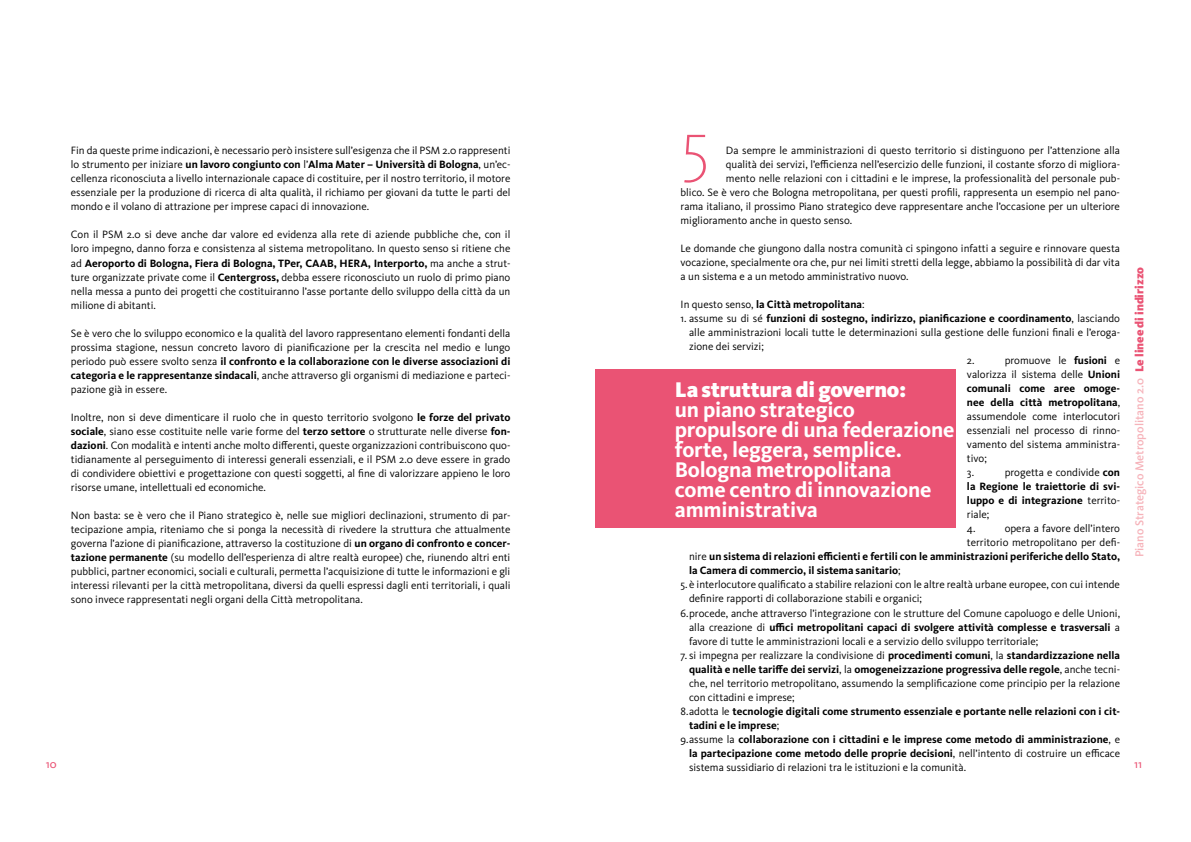
<style>
.page{position:relative;width:1191px;height:842px;background:#fff}
.page>*{position:absolute;margin:0;border:0;box-sizing:border-box;transform-origin:0 0}
.t1{font:200 72px "Kievit OT";color:#ea5374}
.t2{font:700 22px/20px "Kievit OT";letter-spacing:-.01em;color:#fff}
.t3{font:900 22px "Kievit OT";letter-spacing:-.01em;color:#fff}
.t4{font:500 12px "Kievit OT";color:#f6b3ba}
.t5{font:12px "Kievit OT";color:#ea5374}
.t6{font:11px/14px "Kievit OT";color:#000;text-align:justify}
.t7{font:700 11px/14px "Kievit OT";color:#000}
.s1{font-weight:400}
.s2{font-weight:700}
.s3{font-weight:900;color:#ea5374}
</style>
<div class="page">
<div style="left:595px;top:369px;width:360px;height:159px;background:#ea5374"></div>
<h1 class="t1" style="left:680px;top:102px;width:30px">5</h1>
<p class="t6" style="left:726px;top:144px;width:395px">Da sempre le amministrazioni di questo territorio si distinguono per l’attenzione alla</p>
<p class="t6" style="left:726px;top:158px;width:396px">qualità dei servizi, l’efficienza nell’esercizio delle funzioni, il costante sforzo di migliora-</p>
<p class="t6" style="left:726px;top:172px;width:395px">mento nelle relazioni con i cittadini e le imprese, la professionalità del personale pub-</p>
<p class="t6" style="left:680px;top:186px;width:441px">blico. Se è vero che Bologna metropolitana, per questi profili, rappresenta un esempio nel pano-</p>
<p class="t6" style="left:680px;top:200px;width:441px">rama italiano, il prossimo Piano strategico deve rappresentare anche l’occasione per un ulteriore</p>
<p class="t6" style="left:680px;top:214px;width:173px">miglioramento anche in questo senso.</p>
<p class="t6" style="left:680px;top:242px;width:441px">Le domande che giungono dalla nostra comunità ci spingono infatti a seguire e rinnovare questa vocazione, specialmente ora che, pur nei limiti stretti della legge, abbiamo la possibilità di dar vita a un sistema e a un metodo amministrativo nuovo.</p>
<p class="t7" style="left:680px;top:298px;width:185px"><span class="s1">In questo senso,</span> la Città metropolitana<span class="s1">:</span></p>
<p class="t7" style="left:680px;top:312px;width:441px"><span class="s1">1. assume su di sé</span> funzioni di sostegno, indirizzo, pianificazione e coordinamento<span class="s1">, lasciando</span></p>
<p class="t6" style="left:689px;top:326px;width:432px">alle amministrazioni locali tutte le determinazioni sulla gestione delle funzioni finali e l’eroga-</p>
<p class="t6" style="left:689px;top:340px;width:76px">zione dei servizi;</p>
<p class="t6" style="left:967px;top:354px;width:9px">2.</p>
<p class="t6" style="left:71px;top:144px;width:441px">Fin da queste prime indicazioni, è necessario però insistere sull’esigenza che il PSM 2.0 rappresenti lo strumento per iniziare <span class="s2">un lavoro congiunto con</span> l’<span class="s2">Alma Mater – Università di Bologna</span>, un’ec&shy;cellenza riconosciuta a livello internazionale capace di costituire, per il nostro territorio, il motore essenziale per la produzione di ricerca di alta qualità, il richiamo per giovani da tutte le parti del mondo e il volano di attrazione per imprese capaci di innovazione.</p>
<p class="t6" style="left:71px;top:228px;width:441px">Con il PSM 2.0 si deve anche dar valore ed evidenza alla rete di aziende pubbliche che, con il loro impegno, danno forza e consistenza al sistema metropolitano. In questo senso si ritiene che ad <span class="s2">Aeroporto di Bologna, Fiera di Bologna, TPer, CAAB, HERA, Interporto,</span> ma anche a strut&shy;ture organizzate private come il <span class="s2">Centergross,</span> debba essere riconosciuto un ruolo di primo piano nella messa a punto dei progetti che costituiranno l’asse portante dello sviluppo della città da un milione di abitanti.</p>
<p class="t6" style="left:71px;top:326px;width:441px">Se è vero che lo sviluppo economico e la qualità del lavoro rappresentano elementi fondanti della prossima stagione, nessun concreto lavoro di pianificazione per la crescita nel medio e lungo periodo può essere svolto senza <span class="s2">il confronto e la collaborazione con le diverse associazioni di categoria e le rappresentanze sindacali</span>, anche attraverso gli organismi di mediazione e parteci&shy;pazione già in essere.</p>
<p class="t6" style="left:71px;top:410px;width:441px">Inoltre, non si deve dimenticare il ruolo che in questo territorio svolgono <span class="s2">le forze del privato sociale</span>, siano esse costituite nelle varie forme del <span class="s2">terzo settore</span> o strutturate nelle diverse <span class="s2">fon&shy;dazioni</span>. Con modalità e intenti anche molto differenti, queste organizzazioni contribuiscono quo&shy;tidianamente al perseguimento di interessi generali essenziali, e il PSM 2.0 deve essere in grado di condividere obiettivi e progettazione con questi soggetti, al fine di valorizzare appieno le loro risorse umane, intellettuali ed economiche.</p>
<p class="t6" style="left:71px;top:508px;width:441px">Non basta: se è vero che il Piano strategico è, nelle sue migliori declinazioni, strumento di par&shy;tecipazione ampia, riteniamo che si ponga la necessità di rivedere la struttura che attualmente governa l’azione di pianificazione, attraverso la costituzione di <span class="s2">un organo di confronto e concer&shy;tazione permanente</span> (su modello dell’esperienza di altre realtà europee) che, riunendo altri enti pubblici, partner economici, sociali e culturali, permetta l’acquisizione di tutte le informazioni e gli interessi rilevanti per la città metropolitana, diversi da quelli espressi dagli enti territoriali, i quali sono invece rappresentati negli organi della Città metropolitana.</p>
<p class="t4" style="left:1132px;top:557px;width:292px;rotate:-90deg">Piano Strategico Metropolitano 2.0 <span class="s3">Le linee di indirizzo</span></p>
<p class="t6" style="left:967px;top:354px;width:155px;text-align:left;text-indent:38px">promuove le <span class="s2">fusioni</span> e valorizza il sistema delle <span class="s2">Unioni comunali come aree omoge&shy;nee della città metropolitana</span>, assumendole come interlocutori essenziali nel processo di rinno&shy;vamento del sistema amministra&shy;tivo;<br>3.</p>
<h2 class="t3" style="left:675px;top:376px;width:233px">La struttura di governo:</h2>
<h2 class="t2" style="left:675px;top:399px;width:281px">un piano strategico propulsore di una federazione forte, leggera, semplice.<br>Bologna metropolitana<br>come centro di innovazione amministrativa</h2>
<p class="t7" style="left:967px;top:466px;width:155px;text-indent:38px"><span class="s1">progetta e condivide</span> con la Regione le traiettorie di svi&shy;luppo e di integrazione <span class="s1">territo&shy;riale;<br>4.</span></p>
<p class="t6" style="left:1004px;top:522px;width:117px">opera a favore dell’intero</p>
<p class="t6" style="left:967px;top:536px;width:155px">territorio metropolitano per defi-</p>
<p class="t7" style="left:689px;top:550px;width:432px"><span class="s1">nire</span> un sistema di relazioni efficienti e fertili con le amministrazioni periferiche dello Stato,</p>
<p class="t7" style="left:689px;top:564px;width:213px">la Camera di commercio, il sistema sanitario<span class="s1">;</span></p>
<p class="t6" style="left:680px;top:578px;width:441px">5. è interlocutore qualificato a stabilire relazioni con le altre realtà urbane europee, con cui intende</p>
<p class="t6" style="left:689px;top:592px;width:234px">definire rapporti di collaborazione stabili e organici;</p>
<p class="t6" style="left:680px;top:606px;width:441px">6.procede, anche attraverso l’integrazione con le strutture del Comune capoluogo e delle Unioni,</p>
<p class="t7" style="left:689px;top:620px;width:432px"><span class="s1">alla creazione di</span> uffici metropolitani capaci di svolgere attività complesse e trasversali <span class="s1">a</span></p>
<p class="t6" style="left:689px;top:634px;width:351px">favore di tutte le amministrazioni locali e a servizio dello sviluppo territoriale;</p>
<p class="t6" style="left:680px;top:648px;width:441px">7. si impegna per realizzare la condivisione di <span class="s2">procedimenti comuni</span>, la <span class="s2">standardizzazione nella</span></p>
<p class="t7" style="left:689px;top:662px;width:432px">qualità e nelle tariffe dei servizi<span class="s1">, la</span> omogeneizzazione progressiva delle regole<span class="s1">, anche tecni-</span></p>
<p class="t6" style="left:689px;top:676px;width:432px">che, nel territorio metropolitano, assumendo la semplificazione come principio per la relazione</p>
<p class="t6" style="left:689px;top:690px;width:107px">con cittadini e imprese;</p>
<p class="t7" style="left:680px;top:704px;width:441px"><span class="s1">8.adotta le</span> tecnologie digitali come strumento essenziale e portante nelle relazioni con i cit-</p>
<p class="t7" style="left:689px;top:718px;width:92px">tadini e le imprese<span class="s1">;</span></p>
<p class="t7" style="left:680px;top:732px;width:441px"><span class="s1">9.assume la</span> collaborazione con i cittadini e le imprese come metodo di amministrazione<span class="s1">, e</span></p>
<p class="t7" style="left:689px;top:746px;width:432px">la partecipazione come metodo delle proprie decisioni<span class="s1">, nell’intento di costruire un efficace</span></p>
<p class="t6" style="left:689px;top:760px;width:278px">sistema sussidiario di relazioni tra le istituzioni e la comunità.</p>
<p class="t5" style="left:46px;top:757px;width:12px">10</p>
<p class="t5" style="left:1134px;top:757px;width:9px">11</p>
</div>
